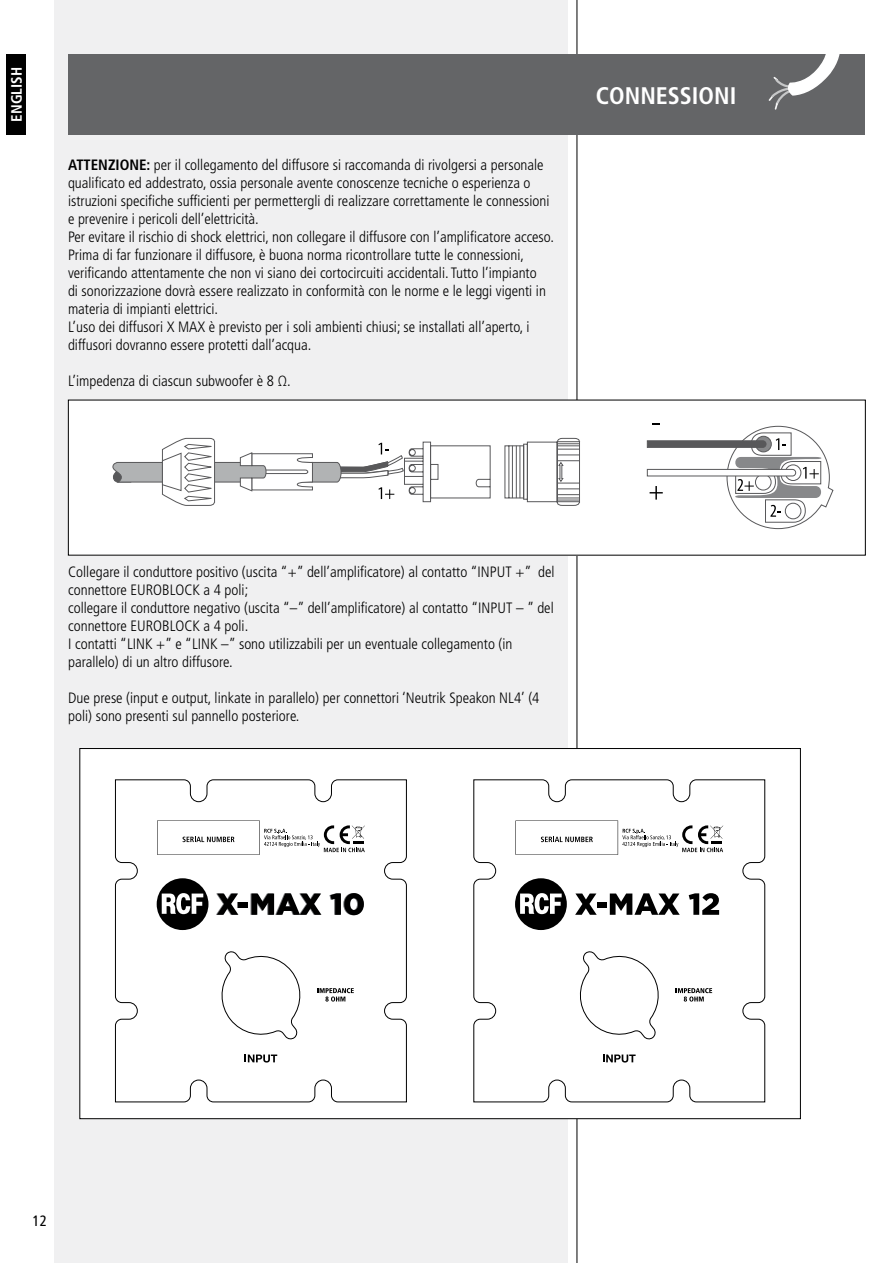
<style>
.page{position:relative;width:893px;height:1263px;background:#fff}
.page>*{position:absolute;margin:0;border:0;box-sizing:border-box;transform-origin:0 0}
.t1{font:700 condensed 24px "Frutiger LT Std";color:#fff}
.t2{font:300 condensed 15px/18px "Frutiger LT Std";color:#000}
.t3{font:700 condensed 15px "Frutiger LT Std";color:#fff}
.t4{font:condensed 15px "Frutiger LT Std";color:#000}
.s1{font-weight:700}
</style>
<div class="page">
<div style="left:54px;top:0;width:514px;height:1263px;background:#f0f0f1"></div>
<hr style="left:577px;top:0;width:1px;height:1263px;background:#000">
<div style="left:6px;top:54px;width:20px;height:81px;background:#000"></div>
<div style="left:68px;top:54px;width:797px;height:81px;background:#646567"></div>
<svg style="left:768px;top:54px;width:72px;height:56px"></svg>
<div style="left:68px;top:400px;width:797px;height:155px;background:#fff"></div>
<svg style="left:112px;top:437px;width:469px;height:69px"></svg>
<svg style="left:646px;top:423px;width:188px;height:106px"></svg>
<div style="left:80px;top:748px;width:720px;height:371px;background:#fff"></div>
<svg style="left:115px;top:779px;width:292px;height:323px"></svg>
<svg style="left:473px;top:779px;width:292px;height:323px"></svg>
<svg style="left:245px;top:1054px;width:32px;height:8px"></svg>
<svg style="left:157px;top:820px;width:208px;height:35px"></svg>
<svg style="left:317px;top:988px;width:37px;height:13px"></svg>
<svg style="left:157px;top:878px;width:51px;height:52px"></svg>
<svg style="left:216px;top:893px;width:22px;height:22px"></svg>
<div style="left:238px;top:903px;width:10px;height:5px;background:#000"></div>
<svg style="left:251px;top:893px;width:70px;height:22px"></svg>
<svg style="left:329px;top:893px;width:35px;height:22px"></svg>
<svg style="left:575px;top:893px;width:22px;height:22px"></svg>
<div style="left:597px;top:903px;width:10px;height:5px;background:#000"></div>
<svg style="left:610px;top:893px;width:70px;height:22px"></svg>
<svg style="left:689px;top:893px;width:30px;height:22px"></svg>
<p class="t3" style="left:8px;top:122px;width:56px;rotate:-90deg">ENGLISH</p>
<p class="t2" style="left:68px;top:156px;width:487px"><span class="s1">ATTENZIONE:</span> per il collegamento del diffusore si raccomanda di rivolgersi a personale qualificato ed addestrato, ossia personale avente conoscenze tecniche o esperienza o istruzioni specifiche sufficienti per permettergli di realizzare correttamente le connessioni e prevenire i pericoli dell’elettricità.<br>Per evitare il rischio di shock elettrici, non collegare il diffusore con l’amplificatore acceso.<br>Prima di far funzionare il diffusore, è buona norma ricontrollare tutte le connessioni, verificando attentamente che non vi siano dei cortocircuiti accidentali. Tutto l’impianto<br>di sonorizzazione dovrà essere realizzato in conformità con le norme e le leggi vigenti in materia di impianti elettrici.<br>L’uso dei diffusori X MAX è previsto per i soli ambienti chiusi; se installati all’aperto, i diffusori dovranno essere protetti dall’acqua.</p>
<p class="t2" style="left:68px;top:372px;width:224px">L’impedenza di ciascun subwoofer è 8 Ω.</p>
<h1 class="t1" style="left:596px;top:81px;width:142px">CONNESSIONI</h1>
<p class="t2" style="left:68px;top:563px;width:488px">Collegare il conduttore positivo (uscita “+” dell’amplificatore) al contatto “INPUT +” del connettore EUROBLOCK a 4 poli;<br>collegare il conduttore negativo (uscita “–” dell’amplificatore) al contatto “INPUT – ” del connettore EUROBLOCK a 4 poli.<br>I contatti “LINK +” e “LINK –” sono utilizzabili per un eventuale collegamento (in parallelo) di un altro diffusore.</p>
<p class="t2" style="left:68px;top:689px;width:473px">Due prese (input e output, linkate in parallelo) per connettori ‘Neutrik Speakon NL4’ (4 poli) sono presenti sul pannello posteriore.</p>
<p class="t4" style="left:33px;top:1211px;width:16px">12</p>
</div>
